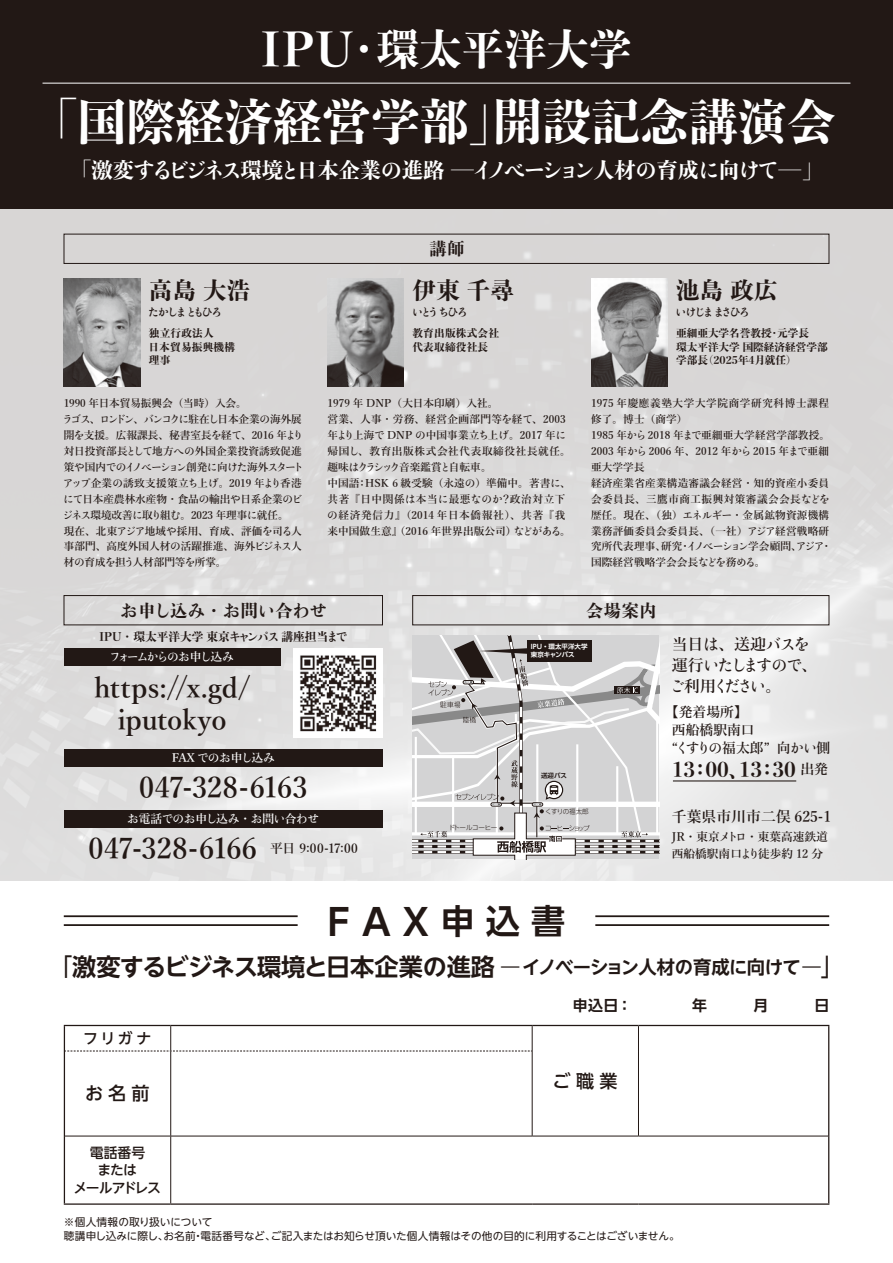
<style>
.page{position:relative;width:893px;height:1263px;background:#fff}
.page>*{position:absolute;margin:0;border:0;box-sizing:border-box;transform-origin:0 0}
.t1{font:800 48.9px "Yu Min 36 p Kn";color:#fff}
.t2{font:800 42.45px "Yu Min 36 p Kn";color:#fff}
.t3{font:700 36.45px "UD Shin Go NT Pro De";color:#221815}
.t4{font:600 28.65px/60.6px "Yu Min 36 p Kn";letter-spacing:.005em;color:#221815}
.t5{font:600 27.6px/32px "Yu Min 36 p Kn";color:#221815;text-align:center}
.t6{font:700 24.15px "UD Shin Go NT Pro De";letter-spacing:-.03em;color:#221815}
.t7{font:800 23.4px "Yu Min 36 p Kn";letter-spacing:.02em;color:#221815}
.t8{font:800 21.3px "Yu Min 36 p Kn";letter-spacing:-.06em;color:#fff}
.t9{font:800 20.25px "Yu Min 36 p Kn";color:#221815}
.t10{font:500 18px "UD Shin Go NT Pro";letter-spacing:.3em;color:#221815}
.t11{font:800 16.95px "Yu Min 36 p Kn";letter-spacing:.035em;color:#221815}
.t12{font:600 15.9px/21.3px "Yu Min 36 p Kn";letter-spacing:-.09em;color:#221815}
.t13{font:600 14.85px "Yu Min 36 p Kn";color:#221815}
.t14{font:500 14.85px "UD Shin Go NT Pro";color:#221815}
.t15{font:600 13.8px/18.1px "Yu Min 36 p Kn";color:#221815}
.t16{font:500 13.8px/17.5px "UD Shin Go NT Pro";letter-spacing:-.065em;color:#221815;text-align:center}
.t17{font:600 12.75px "Yu Min 36 p Kn";letter-spacing:.01em;color:#221815}
.t18{font:600 11.7px/17px "Yu Min 36 p Kn";color:#221815}
.t19{font:600 11.7px "Yu Min 36 p Kn";letter-spacing:-.045em;color:#fff}
.t20{font:800 11.7px "Yu Min 36 p Kn";color:#221815}
.t21{font:600 11.7px "Yu Min 36 p Kn";letter-spacing:-.13em;color:#fff}
.t22{font:600 10.65px/15.9px "Yu Min 36 p Kn";letter-spacing:.01em;color:#221815}
.t23{font:10.65px/14.9px "UD Shin Go NT Pro";letter-spacing:-.005em;color:#221815}
.t24{font:800 10.65px/21.3px "Yu Min 36 p Kn";color:#221815}
.t25{font:800 10.65px/13.8px "Yu Min 36 p Kn";letter-spacing:.02em;color:#221815}
.t26{font:800 10.65px/21.3px "Yu Min 36 p Kn";letter-spacing:-.07em;color:#221815}
.t27{font:300 6.45px "UD Shin Go Pro";letter-spacing:-.055em;color:#221815}
.t28{font:700 6.45px "UD Shin Go Pro De";color:#fff}
.t29{font:700 6.45px "UD Shin Go Pro De";letter-spacing:-.02em;color:#fff}
.t30{font:700 6.45px "UD Shin Go Pro De";color:#221815}
.s1{font-size:46.8px}
.s2{font-weight:600;font-size:13.8px}
.s3{font-size:34.05px}
.s4{font-family:"UD Shin Go NT Pro";font-weight:400}
.s5{font-family:"UD Shin Go NT Pro";font-weight:400;font-size:18.3px}
.s6{font-size:18.3px}
</style>
<div class="page">
<img style="left:0;top:208px;width:893px;height:672px">
<div style="left:0;top:0;width:893px;height:208px;background:#221815"></div>
<img style="left:64px;top:279px;width:76px;height:108px">
<img style="left:327px;top:279px;width:77px;height:108px">
<img style="left:591px;top:279px;width:77px;height:108px">
<div style="left:64px;top:234px;width:765px;height:30px;border:1px solid #221815"></div>
<div style="left:64px;top:595px;width:319px;height:30px;border:1px solid #221815"></div>
<div style="left:412px;top:595px;width:417px;height:30px;border:1px solid #221815"></div>
<hr style="left:43px;top:83px;width:807px;height:1px;background:#fff">
<hr style="left:64px;top:915px;width:234px;height:2px;background:#221815">
<hr style="left:64px;top:924px;width:234px;height:2px;background:#221815">
<hr style="left:595px;top:915px;width:234px;height:2px;background:#221815">
<hr style="left:595px;top:924px;width:234px;height:2px;background:#221815">
<svg style="left:412px;top:636px;width:247px;height:223px"></svg>
<img style="left:293px;top:648px;width:90px;height:90px">
<div style="left:64px;top:648px;width:217px;height:17px;background:#221815"></div>
<div style="left:64px;top:749px;width:319px;height:17px;background:#221815"></div>
<div style="left:64px;top:810px;width:319px;height:17px;background:#221815"></div>
<hr style="left:64px;top:1025px;width:107px;height:1px;background:#221815">
<hr style="left:171px;top:1025px;width:361px;height:1px;background:#221815">
<hr style="left:532px;top:1025px;width:106px;height:1px;background:#221815">
<hr style="left:638px;top:1025px;width:191px;height:1px;background:#221815">
<svg style="left:828px;top:1026px;width:1px;height:25px"></svg>
<hr style="left:64px;top:1051px;width:1px;height:85px;background:#221815">
<hr style="left:828px;top:1051px;width:1px;height:85px;background:#221815">
<hr style="left:64px;top:1136px;width:1px;height:67px;background:#221815">
<hr style="left:828px;top:1136px;width:1px;height:67px;background:#221815">
<hr style="left:64px;top:1203px;width:107px;height:2px;background:#221815">
<hr style="left:171px;top:1203px;width:361px;height:2px;background:#221815">
<hr style="left:532px;top:1203px;width:106px;height:2px;background:#221815">
<hr style="left:638px;top:1203px;width:191px;height:2px;background:#221815">
<svg style="left:638px;top:1026px;width:1px;height:25px"></svg>
<hr style="left:638px;top:1051px;width:1px;height:85px;background:#221815">
<hr style="left:170px;top:1051px;width:1px;height:85px;background:#221815">
<hr style="left:532px;top:1051px;width:1px;height:85px;background:#221815">
<hr style="left:65px;top:1136px;width:106px;height:1px;background:#221815">
<hr style="left:171px;top:1136px;width:361px;height:1px;background:#221815">
<hr style="left:170px;top:1136px;width:1px;height:67px;background:#221815">
<hr style="left:532px;top:1136px;width:106px;height:1px;background:#221815">
<hr style="left:638px;top:1136px;width:190px;height:1px;background:#221815">
<svg style="left:64px;top:1026px;width:469px;height:26px"></svg>
<hr style="left:673px;top:780px;width:123px;height:1px;background:#221815">
<h2 class="t2" style="left:261px;top:17px;width:372px"><span class="s1">IPU</span>・環太平洋大学</h2>
<h1 class="t1" style="left:29px;top:84px;width:808px">「国際経済経営学部」開設記念講演会</h1>
<h3 class="t8" style="left:70px;top:154px;width:755px">「激変するビジネス環境と日本企業の進路 ―イノベーション人材の育成に向けて―」</h3>
<h3 class="t7" style="left:149px;top:272px;width:103px">高島 大浩</h3>
<p class="t26" style="left:148px;top:301px;width:76px">たかしま ともひろ独立行政法人</p>
<p class="t25" style="left:149px;top:340px;width:88px">日本貿易振興機構理事</p>
<p class="t22" style="left:62px;top:395px;width:243px">1990 年日本貿易振興会（当時）入会。<br>ラゴス、ロンドン、バンコクに駐在し日本企業の海外展開を支援。広報課長、秘書室長を経て、2016 年より対日投資部長として地方への外国企業投資誘致促進策や国内でのイノベーション創発に向けた海外スタートアップ企業の誘致支援策立ち上げ。2019 年より香港にて日本産農林水産物・食品の輸出や日系企業のビジネス環境改善に取り組む。2023 年理事に就任。<br>現在、北東アジア地域や採用、育成、評価を司る人事部門、高度外国人材の活躍推進、海外ビジネス人材の育成を担う人材部門等を所掌。</p>
<h3 class="t11" style="left:430px;top:236px;width:36px">講師</h3>
<h3 class="t7" style="left:412px;top:272px;width:103px">伊東 千尋</h3>
<p class="t25" style="left:412px;top:301px;width:89px;line-height:21.3px">いとう ちひろ<br>教育出版株式会社</p>
<p class="t25" style="left:412px;top:340px;width:77px">代表取締役社長</p>
<p class="t22" style="left:327px;top:395px;width:245px">1979 年 DNP（大日本印刷）入社。<br>営業、人事・労務、経営企画部門等を経て、2003年より上海で DNP の中国事業立ち上げ。2017 年に帰国し、教育出版株式会社代表取締役社長就任。趣味はクラシック音楽鑑賞と自転車。<br>中国語：HSK 6 級受験（永遠の）準備中。著書に、共著『日中関係は本当に最悪なのか？政治対立下の経済発信力』（2014 年日本僑報社）、共著『我来中国做生意』（2016 年世界出版公司）などがある。</p>
<h3 class="t7" style="left:676px;top:272px;width:103px">池島 政広</h3>
<p class="t24" style="left:676px;top:301px;width:135px">いけじま まさひろ<br>亜細亜大学名誉教授・元学長</p>
<p class="t24" style="left:676px;top:340px;width:153px;line-height:13.8px">環太平洋大学 国際経済経営学部学部長（2025年4月就任）</p>
<p class="t22" style="left:591px;top:395px;width:242px">1975 年慶應義塾大学大学院商学研究科博士課程修了。博士（商学）<br>1985 年から 2018 年まで亜細亜大学経営学部教授。<br>2003 年から 2006 年、2012 年から 2015 年まで亜細亜大学学長<br>経済産業省産業構造審議会経営・知的資産小委員会委員長、三鷹市商工振興対策審議会会長などを歴任。現在、（独）エネルギー・金属鉱物資源機構業務評価委員会委員長、（一社）アジア経営戦略研究所代表理事、研究・イノベーション学会顧問、アジア・国際経営戦略学会会長などを務める。</p>
<h3 class="t11" style="left:121px;top:597px;width:208px">お申し込み・お問い合わせ</h3>
<h3 class="t11" style="left:586px;top:597px;width:72px">会場案内</h3>
<p class="t20" style="left:100px;top:628px;width:250px">IPU・環太平洋大学 東京キャンパス 講座担当まで</p>
<p class="t28" style="left:531px;top:642px;width:58px">IPU・環太平洋大学</p>
<p class="t21" style="left:109px;top:650px;width:126px">フォームからのお申し込み</p>
<p class="t29" style="left:531px;top:650px;width:45px">東京キャンパス</p>
<h3 class="t5" style="left:94px;top:673px;width:157px">https://x.gd/ iputokyo</h3>
<p class="t19" style="left:172px;top:751px;width:104px">FAX でのお申し込み</p>
<h3 class="t4" style="left:89px;top:758px;width:220px;text-indent:50px">047-328-6163<br>047-328-6166</h3>
<p class="t19" style="left:127px;top:812px;width:193px">お電話でのお申し込み・お問い合わせ</p>
<p class="t17" style="left:257px;top:841px;width:102px">　平日 9:00-17:00</p>
<p class="t27" style="left:449px;top:823px;width:50px">ドトールコーヒー</p>
<p class="t30" style="left:541px;top:771px;width:27px">送迎バス</p>
<p class="t27" style="left:545px;top:806px;width:45px">くすりの福太郎</p>
<h3 class="t12" style="left:670px;top:634px;width:149px">当日は、送迎バスを運行いたしますので、ご利用ください。</h3>
<p class="t15" style="left:672px;top:703px;width:160px;text-indent:-7px">【発着場所】<br>西船橋駅南口<br>“くすりの福太郎” 向かい側</p>
<h3 class="t9" style="left:672px;top:754px;width:158px">13：00、13：30 <span class="s2">出発</span></h3>
<h3 class="t13" style="left:672px;top:808px;width:161px">千葉県市川市二俣 625-1</h3>
<p class="t18" style="left:672px;top:828px;width:158px">JR・東京メトロ・東葉高速鉄道西船橋駅南口より徒歩約 12 分</p>
<h3 class="t3" style="left:328px;top:892px;width:239px">FAX<span class="s3">申込書</span></h3>
<h3 class="t6" style="left:48px;top:947px;width:798px"><span class="s4">「</span>激変するビジネス環境と日本企業の進路 <span class="s5">―</span> <span class="s6">イノベーション人材の育成に向けて</span><span class="s5">―</span><span class="s4">」</span></h3>
<h3 class="t14" style="left:83px;top:1026px;width:70px">フリガナ</h3>
<h3 class="t10" style="left:85px;top:1079px;width:66px">お名前</h3>
<p class="t16" style="left:74px;top:1143px;width:89px">電話番号<br>または<br>メールアドレス</p>
<h3 class="t10" style="left:553px;top:1066px;width:67px">ご職業</h3>
<p class="t23" style="left:64px;top:1214px;width:618px">※個人情報の取り扱いについて<br>聴講申し込みに際し、お名前・電話番号など、ご記入またはお知らせ頂いた個人情報はその他の目的に利用することはございません。</p>
</div>
